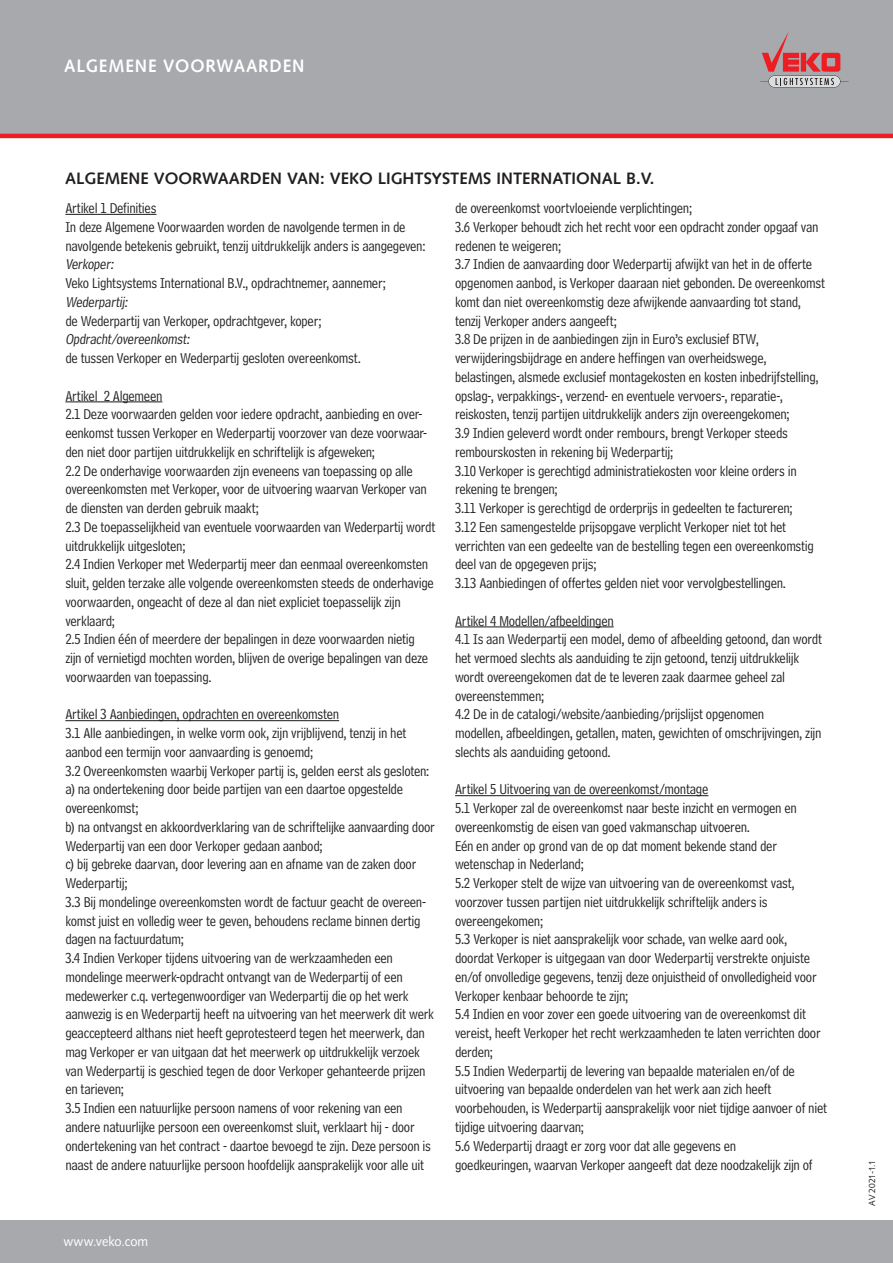
<style>
.page{position:relative;width:893px;height:1263px;background:#fff}
.page>*{position:absolute;margin:0;border:0;box-sizing:border-box;transform-origin:0 0}
.t1{font:700 18px "Syntax";letter-spacing:.05em;color:#fff;scale:.95 1}
.Normaal{font:700 16.5px "Syntax";color:#231f20}
.t2{font:15px/18.8px "Bell Centennial BT Address";letter-spacing:-.02em;color:#231f20;scale:.95 1}
.t3{font:13.5px "Syntax";letter-spacing:-.005em;color:#fff;scale:.95 1}
.t4{font:9px "Syntax";letter-spacing:-.005em;color:#231f20;scale:.93 1}
</style>
<div class="page">
<div style="left:0;top:0;width:893px;height:136px;background:#a8a9ad"></div>
<div style="left:0;top:1220px;width:893px;height:43px;background:#a8a9ad"></div>
<hr style="left:0;top:134px;width:893px;height:4px;background:#ee1d23">
<svg style="left:760px;top:32px;width:89px;height:55px"></svg>
<hr style="left:65px;top:214px;width:91px;height:1px;background:#231f20">
<hr style="left:65px;top:401px;width:97px;height:1px;background:#231f20">
<hr style="left:65px;top:720px;width:274px;height:1px;background:#231f20">
<hr style="left:455px;top:626px;width:159px;height:1px;background:#231f20">
<hr style="left:455px;top:795px;width:253px;height:1px;background:#231f20">
<p class="t1" style="left:64px;top:55px;width:255px">ALGEMENE VOORWAARDEN</p>
<p class="Normaal" style="left:65px;top:169px;width:591px">ALGEMENE VOORWAARDEN VAN: VEKO LIGHTSYSTEMS INTERNATIONAL B.V.</p>
<p class="t2" style="left:65px;top:199px;width:97px">Artikel 1 Definities</p>
<p class="t2" style="left:65px;top:217px;width:360px">In deze Algemene Voorwaarden worden de navolgende termen in de</p>
<p class="t2" style="left:65px;top:236px;width:381px">navolgende betekenis gebruikt, tenzij uitdrukkelijk anders is aangegeven:</p>
<p class="t2" style="left:65px;top:255px;width:55px">Verkoper:</p>
<p class="t2" style="left:65px;top:274px;width:339px">Veko Lightsystems International B.V., opdrachtnemer, aannemer;</p>
<p class="t2" style="left:65px;top:292px;width:70px">Wederpartij:</p>
<p class="t2" style="left:65px;top:311px;width:271px">de Wederpartij van Verkoper, opdrachtgever, koper;</p>
<p class="t2" style="left:65px;top:330px;width:135px">Opdracht/overeenkomst:</p>
<p class="t2" style="left:65px;top:349px;width:313px">de tussen Verkoper en Wederpartij gesloten overeenkomst.</p>
<p class="t2" style="left:65px;top:386px;width:104px">Artikel 2 Algemeen</p>
<p class="t2" style="left:65px;top:405px;width:382px">2.1 Deze voorwaarden gelden voor iedere opdracht, aanbieding en over&shy;eenkomst tussen Verkoper en Wederpartij voorzover van deze voorwaar&shy;den niet door partijen uitdrukkelijk en schriftelijk is afgeweken;</p>
<p class="t2" style="left:65px;top:461px;width:382px">2.2 De onderhavige voorwaarden zijn eveneens van toepassing op alle overeenkomsten met Verkoper, voor de uitvoering waarvan Verkoper van de diensten van derden gebruik maakt;</p>
<p class="t2" style="left:65px;top:517px;width:391px">2.3 De toepasselijkheid van eventuele voorwaarden van Wederpartij wordt uitdrukkelijk uitgesloten;</p>
<p class="t2" style="left:65px;top:555px;width:389px">2.4 Indien Verkoper met Wederpartij meer dan eenmaal overeenkomsten sluit, gelden terzake alle volgende overeenkomsten steeds de onderhavige voorwaarden, ongeacht of deze al dan niet expliciet toepasselijk zijn</p>
<p class="t2" style="left:65px;top:611px;width:54px">verklaard;</p>
<p class="t2" style="left:65px;top:630px;width:383px">2.5 Indien één of meerdere der bepalingen in deze voorwaarden nietig zijn of vernietigd mochten worden, blijven de overige bepalingen van deze voorwaarden van toepassing.</p>
<p class="t2" style="left:65px;top:705px;width:290px">Artikel 3 Aanbiedingen, opdrachten en overeenkomsten</p>
<p class="t2" style="left:65px;top:724px;width:360px">3.1 Alle aanbiedingen, in welke vorm ook, zijn vrijblijvend, tenzij in het</p>
<p class="t2" style="left:65px;top:742px;width:263px">aanbod een termijn voor aanvaarding is genoemd;</p>
<p class="t2" style="left:65px;top:761px;width:385px">3.2 Overeenkomsten waarbij Verkoper partij is, gelden eerst als gesloten:</p>
<p class="t2" style="left:65px;top:780px;width:357px">a) na ondertekening door beide partijen van een daartoe opgestelde</p>
<p class="t2" style="left:65px;top:799px;width:79px">overeenkomst;</p>
<p class="t2" style="left:65px;top:817px;width:391px">b) na ontvangst en akkoordverklaring van de schriftelijke aanvaarding door<br>Wederpartij van een door Verkoper gedaan aanbod;</p>
<p class="t2" style="left:65px;top:855px;width:371px">c) bij gebreke daarvan, door levering aan en afname van de zaken door<br>Wederpartij;</p>
<p class="t2" style="left:65px;top:892px;width:381px">3.3 Bij mondelinge overeenkomsten wordt de factuur geacht de overeen&shy;komst juist en volledig weer te geven, behoudens reclame binnen dertig dagen na factuurdatum;</p>
<p class="t2" style="left:65px;top:949px;width:346px">3.4 Indien Verkoper tijdens uitvoering van de werkzaamheden een</p>
<p class="t2" style="left:65px;top:967px;width:389px">mondelinge meerwerk-opdracht ontvangt van de Wederpartij of een medewerker c.q. vertegenwoordiger van Wederpartij die op het werk aanwezig is en Wederpartij heeft na uitvoering van het meerwerk dit werk geaccepteerd althans niet heeft geprotesteerd tegen het meerwerk, dan mag Verkoper er van uitgaan dat het meerwerk op uitdrukkelijk verzoek van Wederpartij is geschied tegen de door Verkoper gehanteerde prijzen en tarieven;</p>
<p class="t2" style="left:65px;top:1099px;width:386px">3.5 Indien een natuurlijke persoon namens of voor rekening van een andere natuurlijke persoon een overeenkomst sluit, verklaart hij - door ondertekening van het contract - daartoe bevoegd te zijn. Deze persoon is naast de andere natuurlijke persoon hoofdelijk aansprakelijk voor alle uit</p>
<p class="t2" style="left:455px;top:199px;width:251px">de overeenkomst voortvloeiende verplichtingen;</p>
<p class="t2" style="left:455px;top:217px;width:384px">3.6 Verkoper behoudt zich het recht voor een opdracht zonder opgaaf van</p>
<p class="t2" style="left:455px;top:236px;width:114px">redenen te weigeren;</p>
<p class="t2" style="left:455px;top:255px;width:391px">3.7 Indien de aanvaarding door Wederpartij afwijkt van het in de offerte opgenomen aanbod, is Verkoper daaraan niet gebonden. De overeenkomst komt dan niet overeenkomstig deze afwijkende aanvaarding tot stand,</p>
<p class="t2" style="left:455px;top:311px;width:172px">tenzij Verkoper anders aangeeft;</p>
<p class="t2" style="left:455px;top:330px;width:321px">3.8 De prijzen in de aanbiedingen zijn in Euro’s exclusief BTW,</p>
<p class="t2" style="left:455px;top:349px;width:330px">verwijderingsbijdrage en andere heffingen van overheidswege,</p>
<p class="t2" style="left:455px;top:367px;width:384px">belastingen, alsmede exclusief montagekosten en kosten inbedrijfstelling, opslag-, verpakkings-, verzend- en eventuele vervoers-, reparatie-,</p>
<p class="t2" style="left:455px;top:405px;width:354px">reiskosten, tenzij partijen uitdrukkelijk anders zijn overeengekomen;</p>
<p class="t2" style="left:455px;top:424px;width:352px">3.9 Indien geleverd wordt onder rembours, brengt Verkoper steeds</p>
<p class="t2" style="left:455px;top:442px;width:231px">rembourskosten in rekening bij Wederpartij;</p>
<p class="t2" style="left:455px;top:461px;width:361px">3.10 Verkoper is gerechtigd administratiekosten voor kleine orders in</p>
<p class="t2" style="left:455px;top:480px;width:110px">rekening te brengen;</p>
<p class="t2" style="left:455px;top:499px;width:357px">3.11 Verkoper is gerechtigd de orderprijs in gedeelten te factureren;</p>
<p class="t2" style="left:455px;top:517px;width:350px">3.12 Een samengestelde prijsopgave verplicht Verkoper niet tot het</p>
<p class="t2" style="left:455px;top:536px;width:379px">verrichten van een gedeelte van de bestelling tegen een overeenkomstig deel van de opgegeven prijs;</p>
<p class="t2" style="left:455px;top:574px;width:350px">3.13 Aanbiedingen of offertes gelden niet voor vervolgbestellingen.</p>
<p class="t2" style="left:455px;top:611px;width:169px">Artikel 4 Modellen/afbeeldingen</p>
<p class="t2" style="left:455px;top:630px;width:388px">4.1 Is aan Wederpartij een model, demo of afbeelding getoond, dan wordt het vermoed slechts als aanduiding te zijn getoond, tenzij uitdrukkelijk wordt overeengekomen dat de te leveren zaak daarmee geheel zal</p>
<p class="t2" style="left:455px;top:686px;width:96px">overeenstemmen;</p>
<p class="t2" style="left:455px;top:705px;width:327px">4.2 De in de catalogi/website/aanbieding/prijslijst opgenomen</p>
<p class="t2" style="left:455px;top:724px;width:387px">modellen, afbeeldingen, getallen, maten, gewichten of omschrijvingen, zijn slechts als aanduiding getoond.</p>
<p class="t2" style="left:455px;top:780px;width:268px">Artikel 5 Uitvoering van de overeenkomst/montage</p>
<p class="t2" style="left:455px;top:799px;width:361px">5.1 Verkoper zal de overeenkomst naar beste inzicht en vermogen en</p>
<p class="t2" style="left:455px;top:817px;width:312px">overeenkomstig de eisen van goed vakmanschap uitvoeren.</p>
<p class="t2" style="left:455px;top:836px;width:340px">Eén en ander op grond van de op dat moment bekende stand der</p>
<p class="t2" style="left:455px;top:855px;width:137px">wetenschap in Nederland;</p>
<p class="t2" style="left:455px;top:874px;width:359px">5.2 Verkoper stelt de wijze van uitvoering van de overeenkomst vast,</p>
<p class="t2" style="left:455px;top:892px;width:331px">voorzover tussen partijen niet uitdrukkelijk schriftelijk anders is</p>
<p class="t2" style="left:455px;top:911px;width:95px">overeengekomen;</p>
<p class="t2" style="left:455px;top:930px;width:351px">5.3 Verkoper is niet aansprakelijk voor schade, van welke aard ook,</p>
<p class="t2" style="left:455px;top:949px;width:382px">doordat Verkoper is uitgegaan van door Wederpartij verstrekte onjuiste en/of onvolledige gegevens, tenzij deze onjuistheid of onvolledigheid voor<br>Verkoper kenbaar behoorde te zijn;</p>
<p class="t2" style="left:455px;top:1005px;width:386px">5.4 Indien en voor zover een goede uitvoering van de overeenkomst dit vereist, heeft Verkoper het recht werkzaamheden te laten verrichten door derden;</p>
<p class="t2" style="left:455px;top:1061px;width:359px">5.5 Indien Wederpartij de levering van bepaalde materialen en/of de</p>
<p class="t2" style="left:455px;top:1080px;width:335px">uitvoering van bepaalde onderdelen van het werk aan zich heeft</p>
<p class="t2" style="left:455px;top:1099px;width:393px">voorbehouden, is Wederpartij aansprakelijk voor niet tijdige aanvoer of niet tijdige uitvoering daarvan;</p>
<p class="t2" style="left:455px;top:1136px;width:297px">5.6 Wederpartij draagt er zorg voor dat alle gegevens en</p>
<p class="t2" style="left:455px;top:1155px;width:378px">goedkeuringen, waarvan Verkoper aangeeft dat deze noodzakelijk zijn of</p>
<p class="t3" style="left:63px;top:1233px;width:91px">www.veko.com</p>
<p class="t4" style="left:867px;top:1205px;width:50px;rotate:-90deg">AV 2021-1.1</p>
</div>
